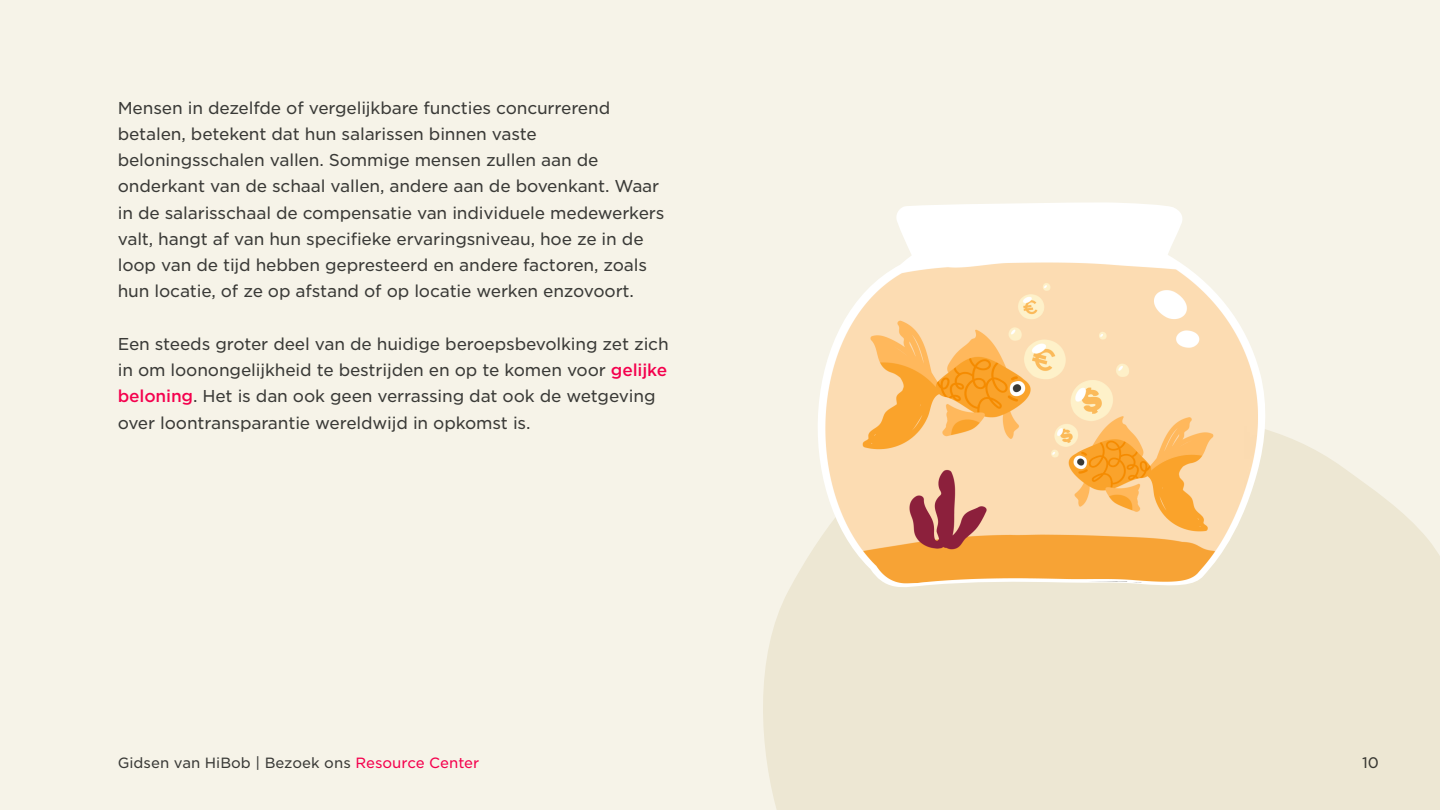
<style>
.page{position:relative;width:1440px;height:810px;background:#f6f3e8}
.page>*{position:absolute;margin:0;border:0;box-sizing:border-box;transform-origin:0 0}
.t1{font:16.5px/26.2px "Gotham S Sm";letter-spacing:-.01em;color:#3a3a37}
.t2{font:14.7px "Gotham S Sm";color:#3a3a37}
.t3{font:14.25px "Gotham S Sm";color:#3a3a37}
.s1{font-weight:500;color:#f4004d}
.s2{color:#f4004d}
</style>
<div class="page">
<svg style="left:763px;top:431px;width:677px;height:379px;fill:#ede7d3"></svg>
<svg style="left:793px;top:202px;width:476px;height:386px"></svg>
<img style="left:821px;top:258px;width:441px;height:327px">
<p class="t1" style="left:118px;top:94px;width:548px">Mensen in dezelfde of vergelijkbare functies concurrerend betalen, betekent dat hun salarissen binnen vaste beloningsschalen vallen. Sommige mensen zullen aan de onderkant van de schaal vallen, andere aan de bovenkant. Waar in de salarisschaal de compensatie van individuele medewerkers valt, hangt af van hun specifieke ervaringsniveau, hoe ze in de loop van de tijd hebben gepresteerd en andere factoren, zoals hun locatie, of ze op afstand of op locatie werken enzovoort.</p>
<p class="t1" style="left:118px;top:330px;width:553px">Een steeds groter deel van de huidige beroepsbevolking zet zich in om loonongelijkheid te bestrijden en op te komen voor <span class="s1">gelijke beloning</span>. Het is dan ook geen verrassing dat ook de wetgeving over loontransparantie wereldwijd in opkomst is.</p>
<p class="t3" style="left:118px;top:753px;width:363px">Gidsen van HiBob | Bezoek ons <span class="s2">Resource Center</span></p>
<p class="t2" style="left:1362px;top:753px;width:18px">10</p>
</div>
